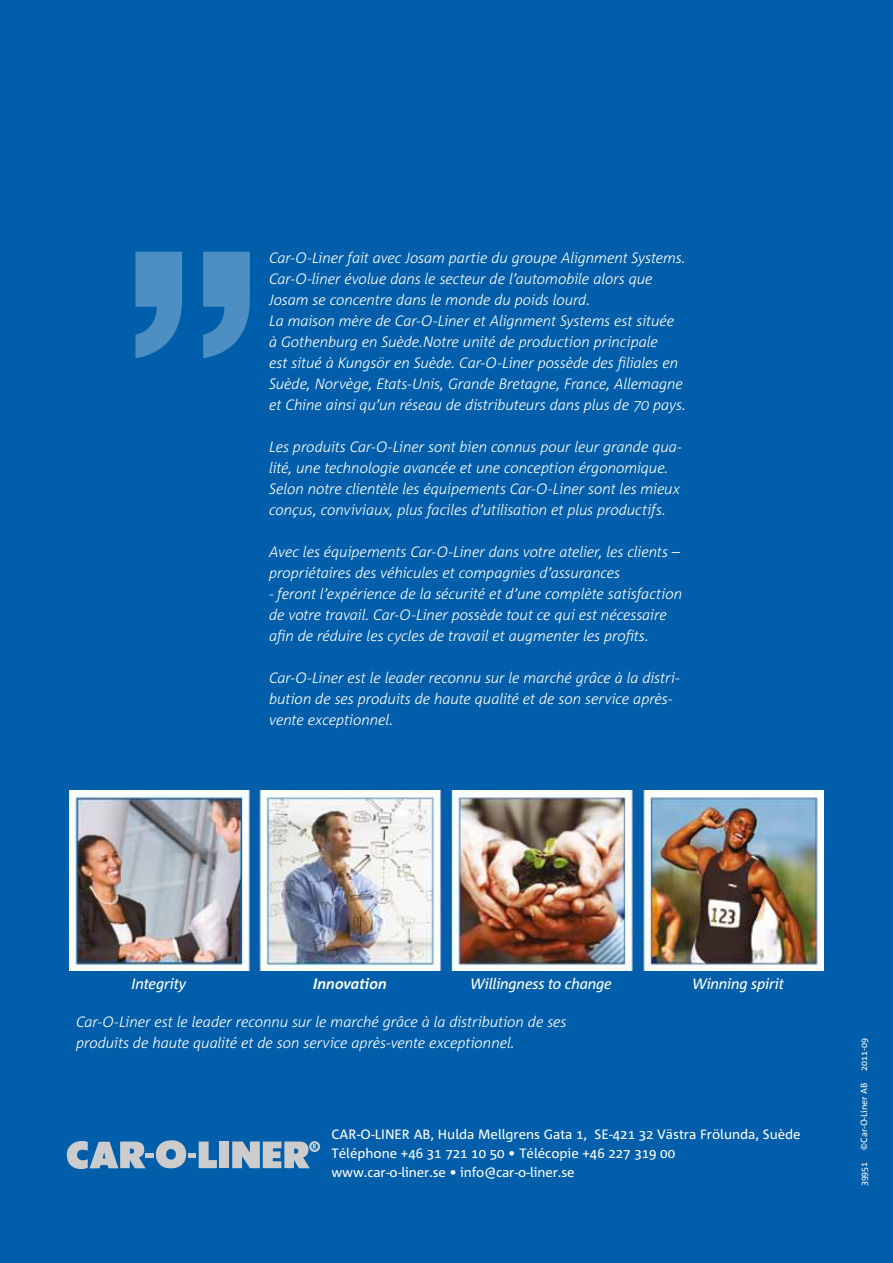
<style>
.page{position:relative;width:893px;height:1263px;background:#005eaa}
.page>*{position:absolute;margin:0;border:0;box-sizing:border-box;transform-origin:0 0}
.t1{font:italic 300 15px/21px "Corpid C1";letter-spacing:-.015em;color:#fff}
.t2{font:italic 15px "Corpid C1";letter-spacing:-.02em;color:#fff}
.t3{font:italic 700 15px "Corpid C1";color:#fffffc}
.t4{font:13.5px/18.8px "Corpid C1";color:#fff}
.t5{font:9px "Corpid C1";color:#fff}
</style>
<div class="page">
<svg style="left:135px;top:252px;width:115px;height:106px"></svg>
<div style="left:219px;top:1141px;width:10px;height:27px;background:#cdcccc"></div>
<svg style="left:67px;top:1140px;width:150px;height:30px"></svg>
<div style="left:309px;top:1141px;width:11px;height:11px;border:2px solid #cdcccc;border-radius:50%"></div>
<svg style="left:232px;top:1141px;width:85px;height:27px"></svg>
<img style="left:70px;top:791px;width:753px;height:180px">
<p class="t1" style="left:269px;top:247px;width:419px">Car-O-Liner fait avec Josam partie du groupe Alignment Systems.<br>Car-O-liner évolue dans le secteur de l’automobile alors que Josam se concentre dans le monde du poids lourd.<br>La maison mère de Car-O-Liner et Alignment Systems est située à Gothenburg en Suède.Notre unité de production principale<br>est situé à Kungsör en Suède. Car-O-Liner possède des filiales en Suède, Norvège, Etats-Unis, Grande Bretagne, France, Allemagne et Chine ainsi qu’un réseau de distributeurs dans plus de 70 pays.</p>
<p class="t1" style="left:269px;top:436px;width:414px">Les produits Car-O-Liner sont bien connus pour leur grande qua&shy;lité, une technologie avancée et une conception érgonomique.<br>Selon notre clientèle les équipements Car-O-Liner sont les mieux conçus, conviviaux, plus faciles d’utilisation et plus productifs.</p>
<p class="t1" style="left:269px;top:541px;width:412px">Avec les équipements Car-O-Liner dans votre atelier, les clients – propriétaires des véhicules et compagnies d’assurances</p>
<p class="t1" style="left:269px;top:583px;width:415px">- feront l’expérience de la sécurité et d’une complète satisfaction de votre travail. Car-O-Liner possède tout ce qui est nécessaire afin de réduire les cycles de travail et augmenter les profits.</p>
<p class="t1" style="left:269px;top:667px;width:412px">Car-O-Liner est le leader reconnu sur le marché grâce à la distri&shy;bution de ses produits de haute qualité et de son service après&shy;vente exceptionnel.</p>
<p class="t3" style="left:313px;top:974px;width:75px">Innovation</p>
<p class="t2" style="left:470px;top:974px;width:143px">Willingness to change</p>
<p class="t2" style="left:692px;top:974px;width:93px">Winning spirit</p>
<p class="t2" style="left:132px;top:974px;width:56px">Integrity</p>
<p class="t1" style="left:76px;top:1011px;width:492px">Car-O-Liner est le leader reconnu sur le marché grâce à la distribution de ses produits de haute qualité et de son service après-vente exceptionnel.</p>
<p class="t4" style="left:332px;top:1125px;width:471px">CAR-O-LINER AB, Hulda Mellgrens Gata 1, SE-421 32 Västra Frölunda, Suède<br>Téléphone +46 31 721 10 50 • Télécopie +46 227 319 00<br>www.car-o-liner.se • info@car-o-liner.se</p>
<p class="t5" style="left:858px;top:1070px;width:34px;rotate:-90deg">2011-09</p>
<p class="t5" style="left:858px;top:1149px;width:68px;rotate:-90deg">©Car-O-Liner AB</p>
<p class="t5" style="left:858px;top:1186px;width:26px;rotate:-90deg">39951</p>
</div>
